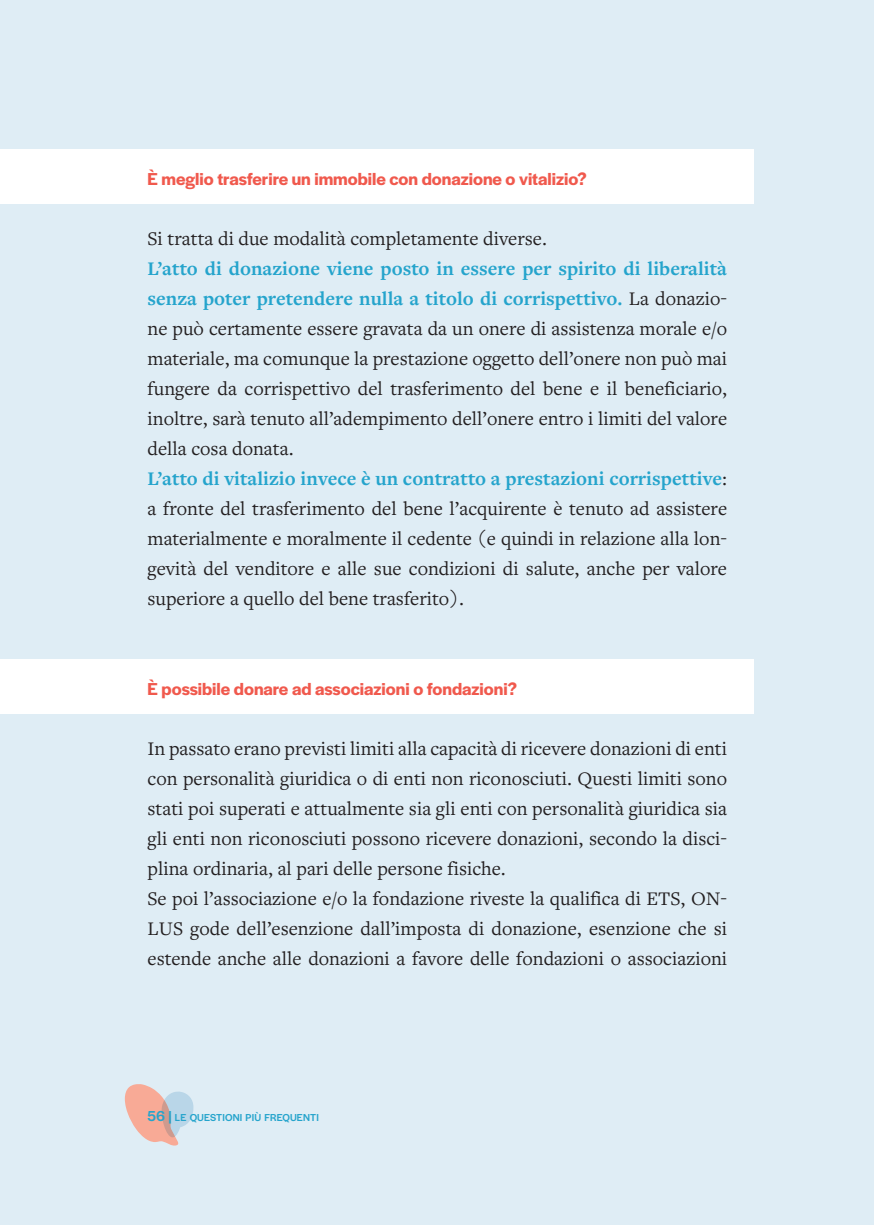
<style>
.page{position:relative;width:874px;height:1225px;background:#fff}
.page>*{position:absolute;margin:0;border:0;box-sizing:border-box;transform-origin:0 0}
.txt{font:20px/30px "Freight Text Pro";color:#231f20;text-align:justify}
.DOMANDE_FAQ{font:600 18px "Halyard Display";color:#f0594d}
.t1{font:500 10.4px "Halyard Display";letter-spacing:.015em;color:#25a4cc}
.s1{font-weight:700;color:#25a4cc}
.s2{font-size:15px}
</style>
<div class="page">
<div style="left:857px;top:0;width:16px;height:1225px;background:#dfedf5"></div>
<div style="left:0;top:0;width:855px;height:1225px;background:#dfedf5"></div>
<svg style="left:125px;top:1084px;width:68px;height:62px"></svg>
<div style="left:0;top:149px;width:753px;height:54px;background:#fff"></div>
<div style="left:0;top:659px;width:753px;height:54px;background:#fff"></div>
<p class="DOMANDE_FAQ" style="left:147px;top:166px;width:440px">È meglio trasferire un immobile con donazione o vitalizio?</p>
<p class="txt" style="left:147px;top:223px;width:401px">Si tratta di due modalità completamente diverse.</p>
<p class="txt" style="left:147px;top:253px;width:581px"><span class="s1">L’atto di donazione viene posto in essere per spirito di liberalità senza poter pretendere nulla a titolo di corrispettivo.</span> La donazio&shy;ne può certamente essere gravata da un onere di assistenza morale e/o materiale, ma comunque la prestazione oggetto dell’onere non può mai fungere da corrispettivo del trasferimento del bene e il beneficiario, inoltre, sarà tenuto all’adempimento dell’onere entro i limiti del valore della cosa donata.</p>
<p class="txt" style="left:147px;top:463px;width:580px"><span class="s1">L’atto di vitalizio invece è un contratto a prestazioni corrispettive</span>: a fronte del trasferimento del bene l’acquirente è tenuto ad assistere materialmente e moralmente il cedente (e quindi in relazione alla lon&shy;gevità del venditore e alle sue condizioni di salute, anche per valore superiore a quello del bene trasferito).</p>
<p class="DOMANDE_FAQ" style="left:147px;top:676px;width:371px">È possibile donare ad associazioni o fondazioni?</p>
<p class="txt" style="left:147px;top:733px;width:581px">In passato erano previsti limiti alla capacità di ricevere donazioni di enti con personalità giuridica o di enti non riconosciuti. Questi limiti sono stati poi superati e attualmente sia gli enti con personalità giuridica sia gli enti non riconosciuti possono ricevere donazioni, secondo la disci&shy;plina ordinaria, al pari delle persone fisiche.</p>
<p class="txt" style="left:147px;top:883px;width:581px">Se poi l’associazione e/o la fondazione riveste la qualifica di ETS, ON-LUS gode dell’esenzione dall’imposta di donazione, esenzione che si estende anche alle donazioni a favore delle fondazioni o associazioni</p>
<p class="t1" style="left:147px;top:1110px;width:173px"><span class="s2">56 |</span> LE QUESTIONI PIÙ FREQUENTI</p>
</div>
